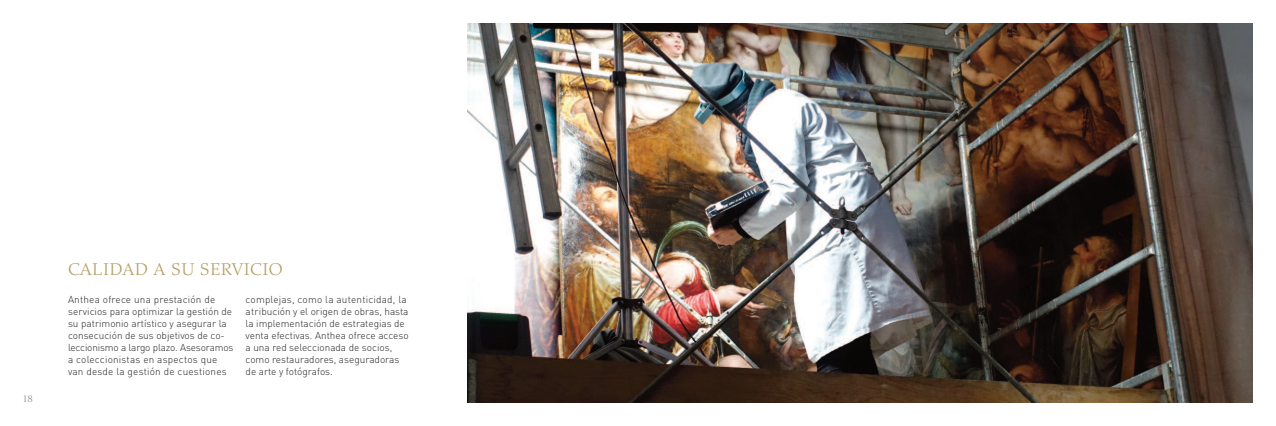
<style>
.page{position:relative;width:1276px;height:426px;background:#fff}
.page>*{position:absolute;margin:0;border:0;box-sizing:border-box;transform-origin:0 0}
.t1{font:300 17px "Palatino";letter-spacing:.05em;color:#b6a067}
.t2{font:300 10px/12px "DIN";color:#231f20}
.t3{font:10px "Cochin";color:#939598}
</style>
<div class="page">
<img style="left:468px;top:23px;width:785px;height:380px">
<p class="t3" style="left:23px;top:391px;width:11px">18</p>
<h1 class="t1" style="left:68px;top:259px;width:216px">CALIDAD A SU SERVICIO</h1>
<p class="t2" style="left:68px;top:293px;width:167px">Anthea ofrece una prestación de servicios para optimizar la gestión de su patrimonio artístico y asegurar la consecución de sus objetivos de co&shy;leccionismo a largo plazo. Asesoramos a coleccionistas en aspectos que van desde la gestión de cuestiones</p>
<p class="t2" style="left:246px;top:293px;width:164px">complejas, como la autenticidad, la atribución y el origen de obras, hasta la implementación de estrategias de venta efectivas. Anthea ofrece acceso a una red seleccionada de socios, como restauradores, aseguradoras de arte y fotógrafos.</p>
</div>
